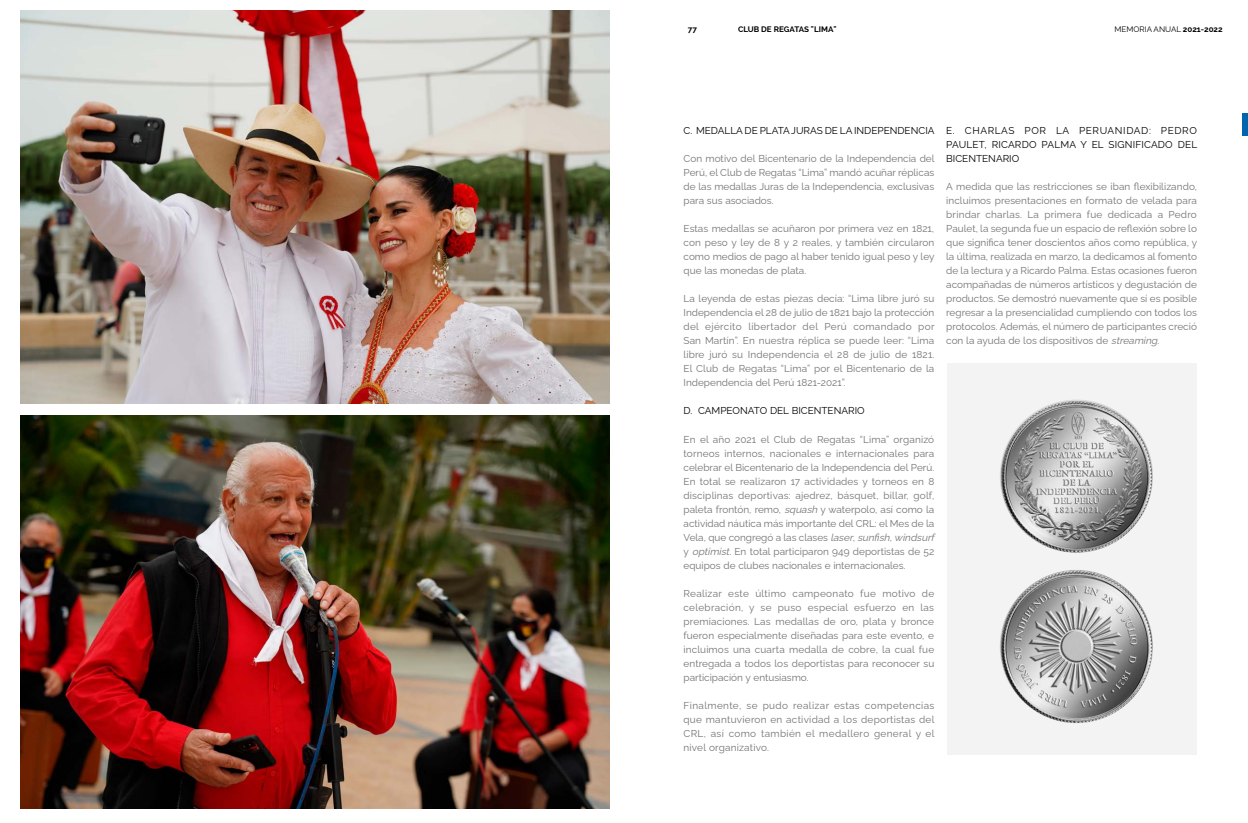
<style>
.page{position:relative;width:1248px;height:823px;background:#fff}
.page>*{position:absolute;margin:0;border:0;box-sizing:border-box;transform-origin:0 0}
.t1{font:100 10px/14px "Raleway";color:#747372;text-align:justify}
.t2{font:100 10px/14px "Raleway";color:#000;text-align:justify}
.t3{font:700 8px "Raleway";color:#000}
.t4{font:100 8px "Raleway";color:#000}
.s1{font-weight:700}
.s2{font-style:italic}
</style>
<div class="page">
<div style="left:947px;top:363px;width:249px;height:391px;background:#f3f3f3"></div>
<img style="left:20px;top:11px;width:589px;height:392px">
<img style="left:20px;top:415px;width:589px;height:393px">
<div style="left:1242px;top:113px;width:5px;height:23px;background:#0064ae"></div>
<img style="left:999px;top:399px;width:153px;height:153px;border-radius:77px">
<img style="left:999px;top:569px;width:153px;height:153px;border-radius:77px">
<p class="t3" style="left:687px;top:24px;width:11px">77</p>
<p class="t3" style="left:738px;top:24px;width:100px">CLUB DE REGATAS "LIMA"</p>
<p class="t4" style="left:1114px;top:23px;width:110px">MEMORIA ANUAL <span class="s1">2021-2022</span></p>
<p class="t2" style="left:683px;top:122px;width:252px">C. MEDALLA DE PLATA JURAS DE LA INDEPENDENCIA</p>
<p class="t1" style="left:683px;top:150px;width:252px">Con motivo del Bicentenario de la Independencia del Perú, el Club de Regatas “Lima” mandó acuñar réplicas de las medallas Juras de la Independencia, exclusivas para sus asociados.</p>
<p class="t1" style="left:683px;top:220px;width:252px">Estas medallas se acuñaron por primera vez en 1821, con peso y ley de 8 y 2 reales, y también circularon como medios de pago al haber tenido igual peso y ley que las monedas de plata.</p>
<p class="t1" style="left:683px;top:290px;width:252px">La leyenda de estas piezas decía: “Lima libre juró su Independencia el 28 de julio de 1821 bajo la protección del ejército libertador del Perú comandado por San Martín”. En nuestra réplica se puede leer: “Lima libre juró su Independencia el 28 de julio de 1821.<br>El Club de Regatas “Lima” por el Bicentenario de la Independencia del Perú 1821-2021”.</p>
<p class="t2" style="left:683px;top:402px;width:183px">D. CAMPEONATO DEL BICENTENARIO</p>
<p class="t1" style="left:683px;top:430px;width:255px;text-align:left">En el año 2021 el Club de Regatas “Lima” organizó torneos internos, nacionales e internacionales para celebrar el Bicentenario de la Independencia del Perú.<br>En total se realizaron 17 actividades y torneos en 8 disciplinas deportivas: ajedrez, básquet, billar, golf, paleta frontón, remo, <span class="s2">squash</span> y waterpolo, así como la actividad náutica más importante del CRL: el Mes de la Vela, que congregó a las clases <span class="s2">laser</span>, <span class="s2">sunfish</span>, <span class="s2">windsurf </span>y <span class="s2">optimist</span>. En total participaron 949 deportistas de 52 equipos de clubes nacionales e internacionales.</p>
<p class="t1" style="left:683px;top:584px;width:252px">Realizar este último campeonato fue motivo de celebración, y se puso especial esfuerzo en las premiaciones. Las medallas de oro, plata y bronce fueron especialmente diseñadas para este evento, e incluimos una cuarta medalla de cobre, la cual fue entregada a todos los deportistas para reconocer su participación y entusiasmo.</p>
<p class="t1" style="left:683px;top:696px;width:252px">Finalmente, se pudo realizar estas competencias que mantuvieron en actividad a los deportistas del CRL, así como también el medallero general y el nivel organizativo.</p>
<p class="t2" style="left:946px;top:122px;width:252px">E. CHARLAS POR LA PERUANIDAD: PEDRO PAULET, RICARDO PALMA Y EL SIGNIFICADO DEL BICENTENARIO</p>
<p class="t1" style="left:946px;top:178px;width:252px">A medida que las restricciones se iban flexibilizando, incluimos presentaciones en formato de velada para brindar charlas. La primera fue dedicada a Pedro Paulet, la segunda fue un espacio de reflexión sobre lo que significa tener doscientos años como república, y la última, realizada en marzo, la dedicamos al fomento de la lectura y a Ricardo Palma. Estas ocasiones fueron acompañadas de números artísticos y degustación de productos. Se demostró nuevamente que sí es posible regresar a la presencialidad cumpliendo con todos los protocolos. Además, el número de participantes creció con la ayuda de los dispositivos de <span class="s2">streaming</span>.</p>
</div>
